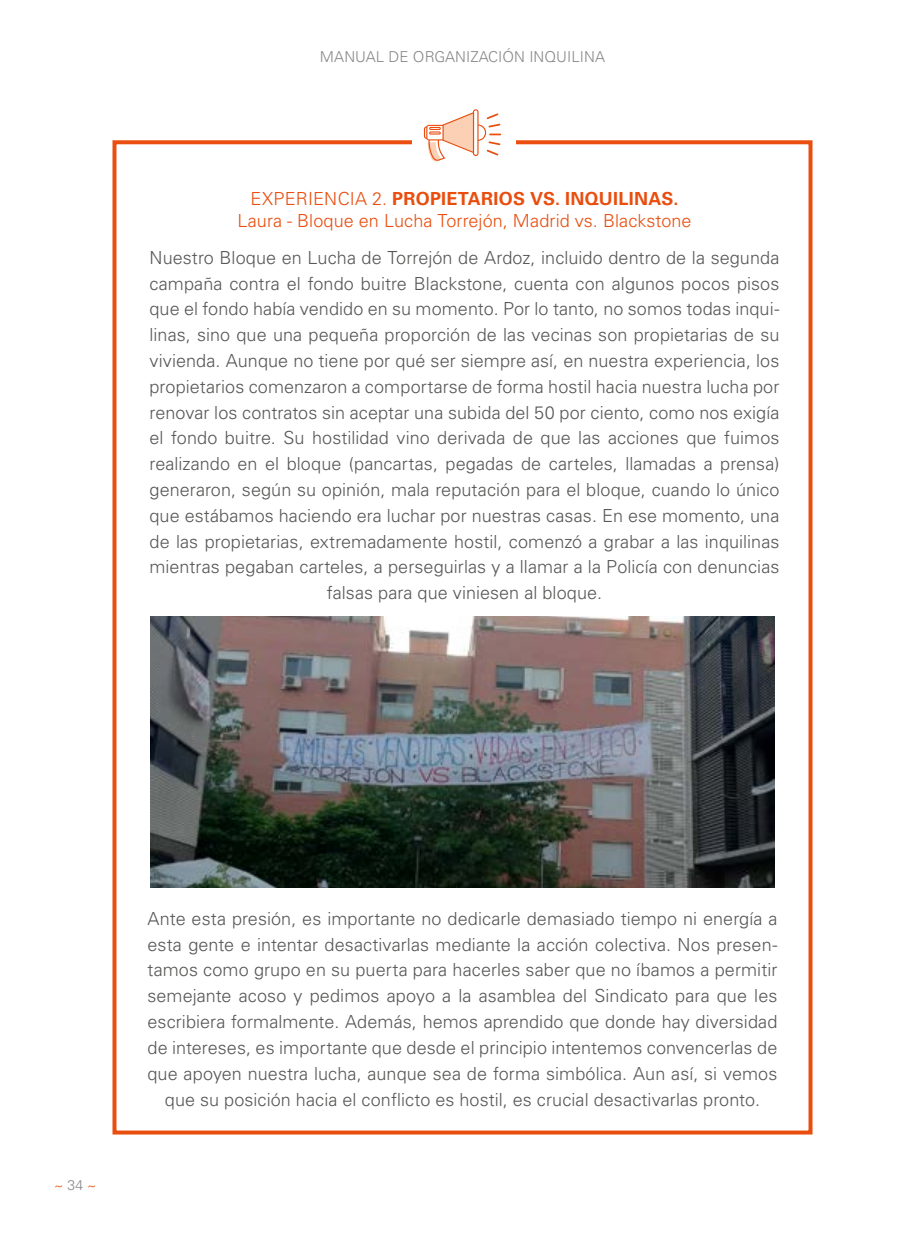
<style>
.page{position:relative;width:908px;height:1248px;background:#fff}
.page>*{position:absolute;margin:0;border:0;box-sizing:border-box;transform-origin:0 0}
.t1{font:300 18px/25.8px "Univers LT Std";letter-spacing:.005em;color:#575756;text-align:center}
.t2{font:300 18px "Univers LT Std";letter-spacing:.005em;color:#e94e0f}
.t3{font:700 18px "Univers LT Std";letter-spacing:.015em;color:#e94e0f}
.t4{font:300 15px "Univers LT Std";letter-spacing:.005em;color:#878787}
.t5{font:300 14px "Univers LT Std";color:#e94e0f}
.s1{font-weight:300}
.s2{color:#878787}
</style>
<div class="page">
<div style="left:112px;top:140px;width:700px;height:994px;border:4px solid #e94e0f"></div>
<div style="left:411px;top:92px;width:104px;height:80px;background:#fff"></div>
<svg style="left:423px;top:109px;width:78px;height:52px"></svg>
<img style="left:150px;top:617px;width:624px;height:270px">
<p class="t4" style="left:320px;top:48px;width:286px">MANUAL DE ORGANIZACIÓN INQUILINA</p>
<p class="t2" style="left:250px;top:188px;width:24px">Experiencia</p>
<p class="t3" style="left:372px;top:188px;width:275px"><span class="s1">2.</span> PROPIETARIOS VS. INQUILINAS</p>
<p class="t3" style="left:673px;top:188px;width:7px">.</p>
<p class="t2" style="left:237px;top:209px;width:455px">Laura - Bloque en Lucha Torrejón, Madrid vs. Blackstone</p>
<p class="t1" style="left:149px;top:244px;width:631px">Nuestro Bloque en Lucha de Torrejón de Ardoz, incluido dentro de la segunda campaña contra el fondo buitre Blackstone, cuenta con algunos pocos pisos que el fondo había vendido en su momento. Por lo tanto, no somos todas inqui&shy;linas, sino que una pequeña proporción de las vecinas son propietarias de su vivienda. Aunque no tiene por qué ser siempre así, en nuestra experiencia, los propietarios comenzaron a comportarse de forma hostil hacia nuestra lucha por renovar los contratos sin aceptar una subida del 50 por ciento, como nos exigía el fondo buitre. Su hostilidad vino derivada de que las acciones que fuimos realizando en el bloque (pancartas, pegadas de carteles, llamadas a prensa) generaron, según su opinión, mala reputación para el bloque, cuando lo único que estábamos haciendo era luchar por nuestras casas. En ese momento, una de las propietarias, extremadamente hostil, comenzó a grabar a las inquilinas mientras pegaban carteles, a perseguirlas y a llamar a la Policía con denuncias falsas para que viniesen al bloque.</p>
<p class="t5" style="left:54px;top:1176px;width:44px">~ <span class="s2">34</span> ~</p>
<p class="t1" style="left:147px;top:905px;width:631px">Ante esta presión, es importante no dedicarle demasiado tiempo ni energía a esta gente e intentar desactivarlas mediante la acción colectiva. Nos presen&shy;tamos como grupo en su puerta para hacerles saber que no íbamos a permitir semejante acoso y pedimos apoyo a la asamblea del Sindicato para que les escribiera formalmente. Además, hemos aprendido que donde hay diversidad de intereses, es importante que desde el principio intentemos convencerlas de que apoyen nuestra lucha, aunque sea de forma simbólica. Aun así, si vemos que su posición hacia el conflicto es hostil, es crucial desactivarlas pronto.</p>
</div>
